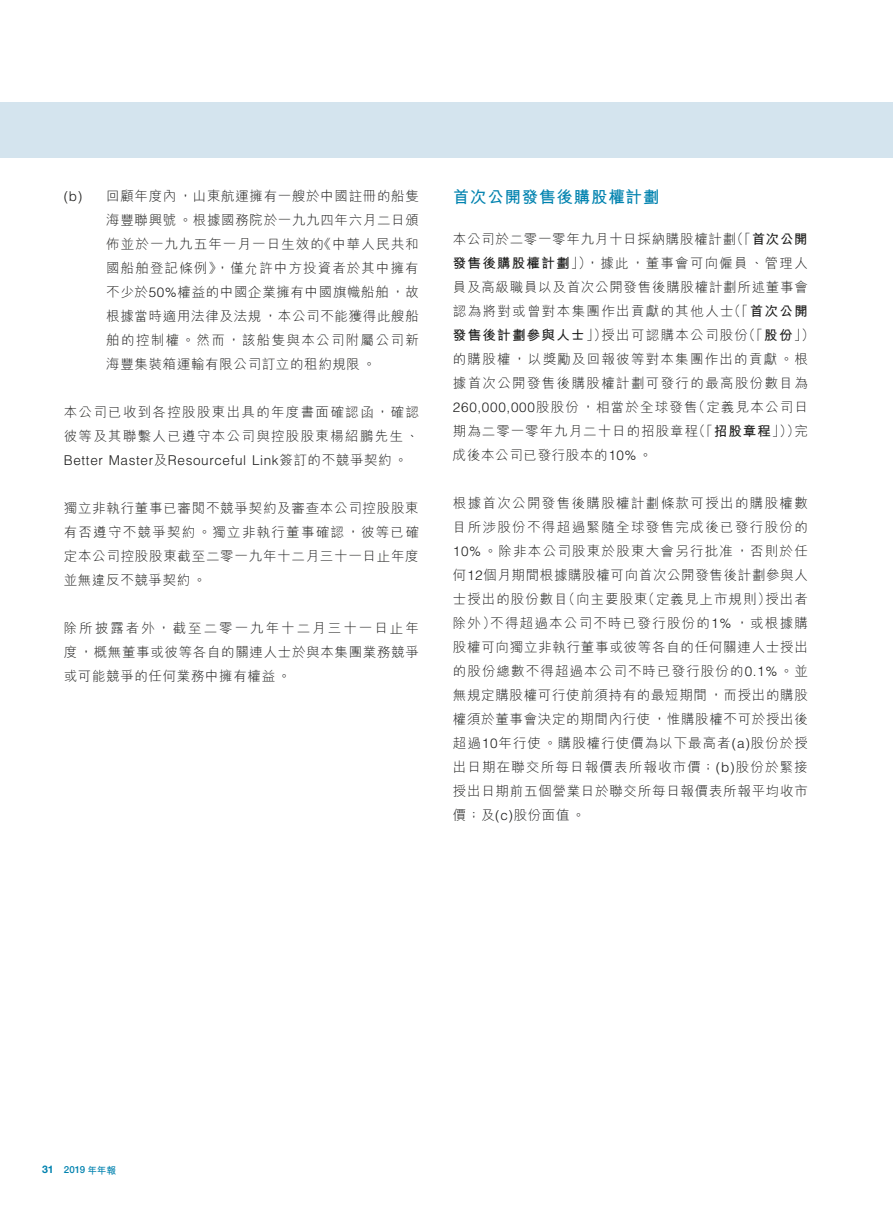
<style>
.page{position:relative;width:893px;height:1212px;background:#fff}
.page>*{position:absolute;margin:0;border:0;box-sizing:border-box;transform-origin:0 0}
.t1{font:700 16.5px "M Hei HK";letter-spacing:.045em;color:#0082af}
.t2{font:300 13.5px/24px "M Hei HK";letter-spacing:.075em;color:#1c1c1b;text-align:justify}
.t3{font:300 13.5px/24px "M Hei HK";letter-spacing:.055em;color:#1c1c1b}
.t4{font:300 13.5px/24px "M Hei HK";letter-spacing:.05em;color:#1c1c1b}
.t5{font:300 13.5px/24px "M Hei HK";letter-spacing:.1em;color:#1c1c1b;text-align:right}
.t6{font:300 13.5px/24px "M Hei HK";letter-spacing:.095em;color:#1c1c1b}
.t7{font:300 13.5px "Helvetica LT Std";letter-spacing:.045em;color:#1c1c1b}
.t8{font:700 13.5px "M Hei HK";letter-spacing:.095em;color:#1c1c1b}
.t9{font:700 10.5px "Helvetica Neue LT Std";color:#0082af}
.t10{font:500 9.75px "Helvetica Neue LT Std";color:#0082af}
.s1{font-family:"Helvetica LT Std"}
.s2{font-family:"M Hei HK"}
.s3{font-weight:300}
.s4{font-weight:700}
.s5{font-family:"M Hei HK";font-weight:700}
</style>
<div class="page">
<div style="left:0;top:102px;width:893px;height:55px;background:#d4e4ee"></div>
<p class="t7" style="left:64px;top:188px;width:20px">b( )</p>
<p class="t4" style="left:106px;top:183px;width:314px">回顧年度內，山東航運擁有一艘於中國註冊的船隻</p>
<p class="t1" style="left:453px;top:185px;width:208px">首次公開發售後購股權計劃</p>
<p class="t4" style="left:106px;top:207px;width:314px;text-align:right">海豐聯興號。根據國務院於一九九四年六月二日頒《中華人民共和</p>
<p class="t4" style="left:106px;top:231px;width:314px">佈並於一九九五年一月一日生效的<br>國船舶登記條例 ，》 僅允許中方投資者於其中擁有不少於<span class="s1">50%</span>權益的中國企業擁有中國旗幟船舶，故根據當時適用法律及法規，本公司不能獲得此艘船舶的控制權。然而，該船隻與本公司附屬公司新海豐集裝箱運輸有限公司訂立的租約規限。</p>
<p class="t6" style="left:64px;top:399px;width:357px">本公司已收到各控股股東出具的年度書面確認函，確認彼等及其聯繫人已遵守本公司與控股股東楊紹鵬先生、</p>
<p class="t7" style="left:64px;top:452px;width:345px">Better Master<span class="s2">及</span>Resourceful Link<span class="s2">簽訂的不競爭契約。</span></p>
<p class="t2" style="left:64px;top:495px;width:357px">獨立非執行董事已審閱不競爭契約及審查本公司控股股東有否遵守不競爭契約。獨立非執行董事確認，彼等已確定本公司控股股東截至二零一九年十二月三十一日止年度並無違反不競爭契約。</p>
<p class="t2" style="left:64px;top:615px;width:357px">除所披露者外，截至二零一九年十二月三十一日止年度，概無董事或彼等各自的關連人士於與本集團業務競爭或可能競爭的任何業務中擁有權益。</p>
<p class="t8" style="left:730px;top:229px;width:79px"><span class="s3">（「</span>首次公開</p>
<p class="t4" style="left:586px;top:227px;width:224px;text-indent:-133px">本公司於二零一零年九月十日採納購股權計劃<br>，據此，董事會可向僱員、管理人</p>
<p class="t8" style="left:453px;top:253px;width:140px">發售後購股權計劃<span class="s3">」）</span></p>
<p class="t3" style="left:453px;top:275px;width:356px">員及高級職員以及首次公開發售後購股權計劃所述董事會</p>
<p class="t8" style="left:728px;top:301px;width:82px"><span class="s3">（「</span>首次公開</p>
<p class="t5" style="left:453px;top:299px;width:282px">認為將對或曾對本集團作出貢獻的其他人士</p>
<p class="t8" style="left:453px;top:325px;width:156px">發售後計劃參與人士<span class="s3">」）</span></p>
<p class="t6" style="left:453px;top:347px;width:357px">的購股權，以獎勵及回報彼等對本集團作出的貢獻。根</p>
<p class="t5" style="left:453px;top:371px;width:357px">據首次公開發售後購股權計劃可發行的最高股份數目為</p>
<p class="t2" style="left:692px;top:395px;width:118px">（定義見本公司日</p>
<p class="t2" style="left:742px;top:323px;width:74px">（「<span class="s4">股份</span> (「</p>
<p class="t6" style="left:601px;top:323px;width:148px">授出可認購本公司股份</p>
<p class="t7" style="left:453px;top:399px;width:246px">260,000,000<span class="s2">股股份，相當於全球發售</span></p>
<p class="t2" style="left:692px;top:419px;width:110px">（「<span class="s4">招股章程</span>」））</p>
<p class="t2" style="left:453px;top:419px;width:247px">期為二零一零年九月二十日的招股章程成後本公司已發行股本的<span class="s1">10%</span>。</p>
<p class="t5" style="left:453px;top:491px;width:357px">根據首次公開發售後購股權計劃條款可授出的購股權數目所涉股份不得超過緊隨全球發售完成後已發行股份的<br><span class="s1">10%</span>。除非本公司股東於股東大會另行批准，否則於任何<span class="s1">12</span>個月期間根據購股權可向首次公開發售後計劃參與人授出者</p>
<p class="t2" style="left:794px;top:419px;width:15px">完</p>
<p class="t2" style="left:562px;top:587px;width:87px">（向主要股東</p>
<p class="t2" style="left:642px;top:587px;width:131px">（定義見上市規則）</p>
<p class="t2" style="left:490px;top:587px;width:319px;text-indent:-37px">士授出的股份數目<br>不得超過本公司不時已發行股份的<span class="s1">1%</span> ，或根據購</p>
<p class="t3" style="left:453px;top:611px;width:357px">除外）<br>股權可向獨立非執行董事或彼等各自的任何關連人士授出的股份總數不得超過本公司不時已發行股份的<span class="s1">0.1%</span>。並無規定購股權可行使前須持有的最短期間，而授出的購股權須於董事會決定的期間內行使，惟購股權不可於授出後超過<span class="s1">10</span>年行使。購股權行使價為以下最高者 <span class="s1">a( )</span>股份於授出日期在聯交所每日報價表所報收市價；<span class="s1">(b)</span>股份於緊接授出日期前五個營業日於聯交所每日報價表所報平均收市價；及 <span class="s1">c( )</span>股份面值。</p>
<p class="t9" style="left:42px;top:1163px;width:13px">31</p>
<p class="t10" style="left:64px;top:1164px;width:54px">2019 <span class="s5">年年報</span></p>
</div>
